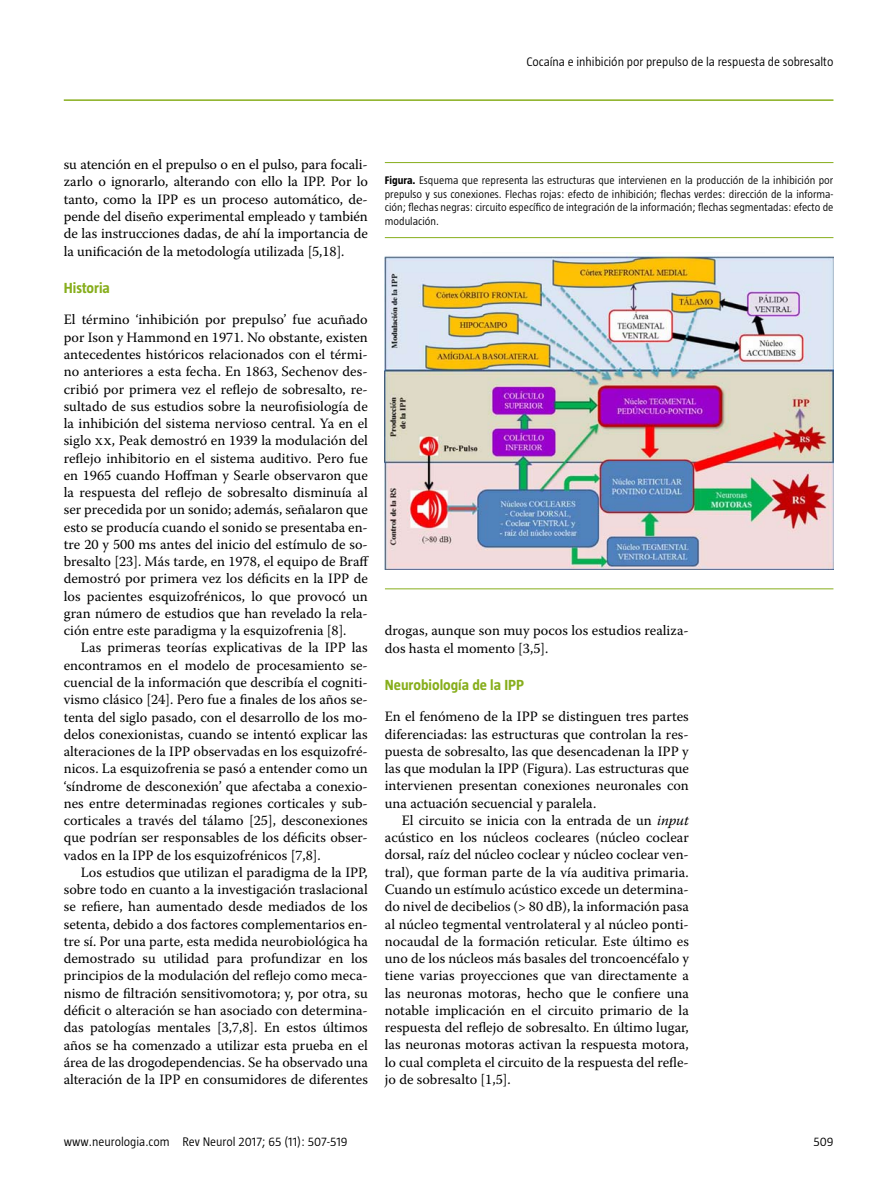
<style>
.page{position:relative;width:893px;height:1191px;background:#fff}
.page>*{position:absolute;margin:0;border:0;box-sizing:border-box;transform-origin:0 0}
.t1{font:700 15px "Taz";color:#87ae1c}
.t2{font:14.25px/17.2px "Warnock Pro";color:#000;text-align:justify}
.t3{font:300 12.75px "Taz";color:#000}
.t4{font:300 11.25px/13.5px "Taz";color:#000;text-align:justify}
.s1{font-weight:700}
.s2{font-style:italic}
</style>
<div class="page">
<hr style="left:64px;top:99px;width:769px;height:2px;background:#87ae1c">
<hr style="left:385px;top:588px;width:448px;height:1px;background:#87ae1c">
<hr style="left:385px;top:162px;width:448px;height:1px;background:#87ae1c">
<hr style="left:385px;top:237px;width:448px;height:1px;background:#87ae1c">
<img style="left:384px;top:252px;width:449px;height:317px">
<p class="t3" style="left:526px;top:54px;width:309px">Cocaína e inhibición por prepulso de la respuesta de sobresalto</p>
<p class="t2" style="left:64px;top:156px;width:306px">su atención en el prepulso o en el pulso, para focali&shy;zarlo o ignorarlo, alterando con ello la IPP. Por lo tanto, como la IPP es un proceso automático, de&shy;pende del diseño experimental empleado y también de las instrucciones dadas, de ahí la importancia de la unificación de la metodología utilizada [5,18].</p>
<p class="t1" style="left:64px;top:279px;width:48px">Historia</p>
<p class="t2" style="left:64px;top:311px;width:307px">El término ‘inhibición por prepulso’ fue acuñado por Ison y Hammond en 1971. No obstante, existen antecedentes históricos relacionados con el térmi&shy;no anteriores a esta fecha. En 1863, Sechenov des&shy;cribió por primera vez el reflejo de sobresalto, re&shy;sultado de sus estudios sobre la neurofisiología de la inhibición del sistema nervioso central. Ya en el siglo xx, Peak demostró en 1939 la modulación del reflejo inhibitorio en el sistema auditivo. Pero fue en 1965 cuando Hoffman y Searle observaron que la respuesta del reflejo de sobresalto disminuía al ser precedida por un sonido; además, señalaron que esto se producía cuando el sonido se presentaba en&shy;tre 20 y 500 ms antes del inicio del estímulo de so&shy;bresalto [23]. Más tarde, en 1978, el equipo de Braff demostró por primera vez los déficits en la IPP de los pacientes esquizofrénicos, lo que provocó un gran número de estudios que han revelado la rela&shy;ción entre este paradigma y la esquizofrenia [8].</p>
<p class="t2" style="left:64px;top:639px;width:306px;text-indent:17px">Las primeras teorías explicativas de la IPP las encontramos en el modelo de procesamiento se&shy;cuencial de la información que describía el cogniti&shy;vismo clásico [24]. Pero fue a finales de los años se&shy;tenta del siglo pasado, con el desarrollo de los mo&shy;delos conexionistas, cuando se intentó explicar las alteraciones de la IPP observadas en los esquizofré&shy;nicos. La esquizofrenia se pasó a entender como un ‘síndrome de desconexión’ que afectaba a conexio&shy;nes entre determinadas regiones corticales y sub&shy;corticales a través del tálamo [25], desconexiones que podrían ser responsables de los déficits obser&shy;vados en la IPP de los esquizofrénicos [7,8].</p>
<p class="t2" style="left:64px;top:863px;width:306px;text-indent:17px">Los estudios que utilizan el paradigma de la IPP, sobre todo en cuanto a la investigación traslacional se refiere, han aumentado desde mediados de los setenta, debido a dos factores complementarios en&shy;tre sí. Por una parte, esta medida neurobiológica ha demostrado su utilidad para profundizar en los principios de la modulación del reflejo como meca&shy;nismo de filtración sensitivomotora; y, por otra, su déficit o alteración se han asociado con determina&shy;das patologías mentales [3,7,8]. En estos últimos años se ha comenzado a utilizar esta prueba en el área de las drogodependencias. Se ha observado una alteración de la IPP en consumidores de diferentes</p>
<p class="t4" style="left:385px;top:174px;width:450px"><span class="s1">Figura.</span> Esquema que representa las estructuras que intervienen en la producción de la inhibición por prepulso y sus conexiones. Flechas rojas: efecto de inhibición; flechas verdes: dirección de la informa&shy;ción; flechas negras: circuito específico de integración de la información; flechas segmentadas: efecto de modulación.</p>
<p class="t2" style="left:385px;top:622px;width:305px">drogas, aunque son muy pocos los estudios realiza&shy;dos hasta el momento [3,5].</p>
<p class="t1" style="left:385px;top:676px;width:141px">Neurobiología de la IPP</p>
<p class="t2" style="left:385px;top:708px;width:306px">En el fenómeno de la IPP se distinguen tres partes diferenciadas: las estructuras que controlan la res&shy;puesta de sobresalto, las que desencadenan la IPP y las que modulan la IPP (Figura). Las estructuras que intervienen presentan conexiones neuronales con una actuación secuencial y paralela.</p>
<p class="t2" style="left:385px;top:811px;width:306px;text-indent:17px">El circuito se inicia con la entrada de un <span class="s2">input </span>acústico en los núcleos cocleares (núcleo coclear dorsal, raíz del núcleo coclear y núcleo coclear ven&shy;tral), que forman parte de la vía auditiva primaria.<br>Cuando un estímulo acústico excede un determina&shy;do nivel de decibelios (&gt; 80 dB), la información pasa al núcleo tegmental ventrolateral y al núcleo ponti&shy;nocaudal de la formación reticular. Este último es uno de los núcleos más basales del troncoencéfalo y tiene varias proyecciones que van directamente a las neuronas motoras, hecho que le confiere una notable implicación en el circuito primario de la respuesta del reflejo de sobresalto. En último lugar, las neuronas motoras activan la respuesta motora, lo cual completa el circuito de la respuesta del refle&shy;jo de sobresalto [1,5].</p>
<p class="t3" style="left:64px;top:1134px;width:285px">www.neurologia.com Rev Neurol 2017; 65 (11): 507-519</p>
<p class="t3" style="left:813px;top:1134px;width:22px">509</p>
</div>
